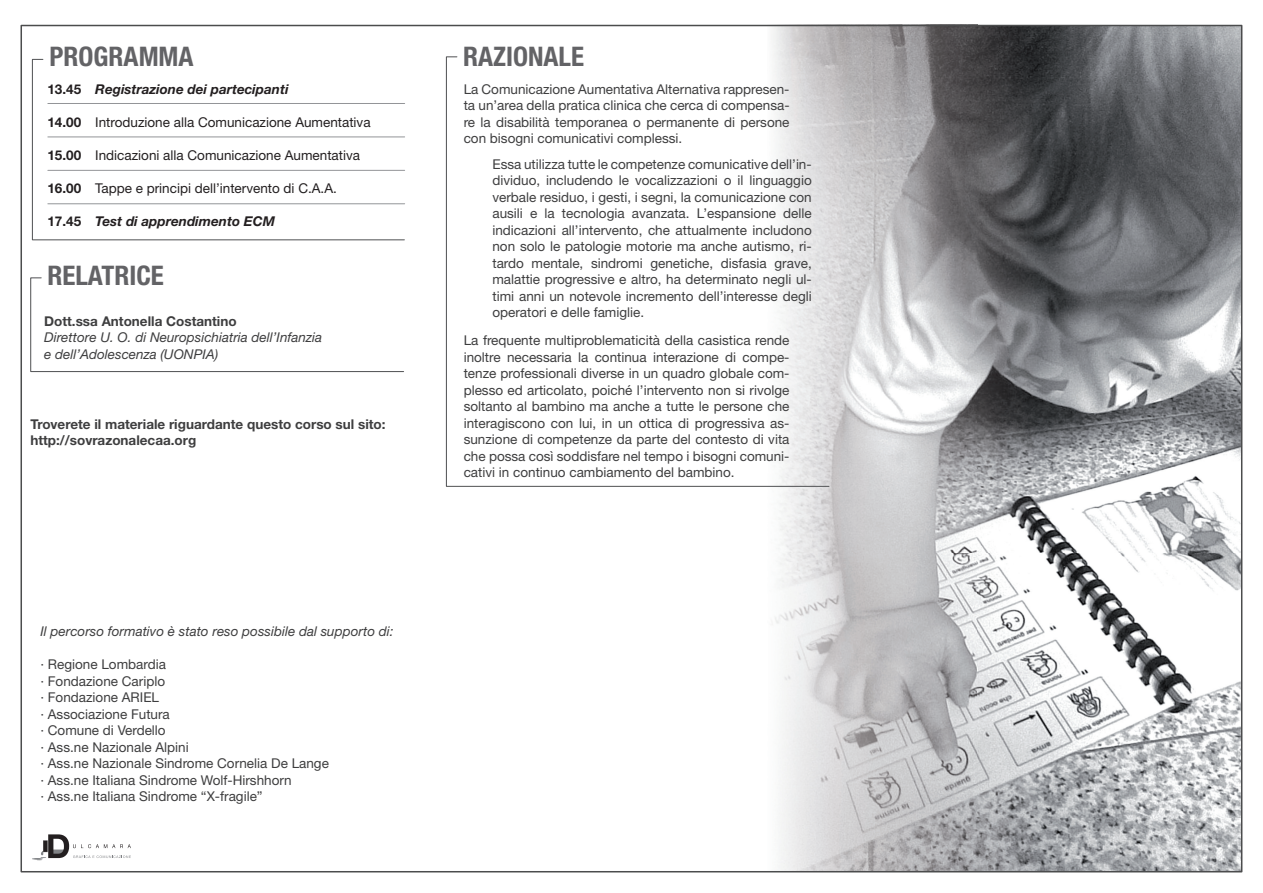
<style>
.page{position:relative;width:1263px;height:893px;background:#fff}
.page>*{position:absolute;margin:0;border:0;box-sizing:border-box;transform-origin:0 0}
.t1{font:700 condensed 27px "Helvetica Neue LT Std";color:#636366}
.t2{font:13.5px/16.5px "Helvetica Neue LT Std";color:#3e3e3f;text-align:justify}
.t3{font:italic 13.5px/16.5px "Helvetica Neue LT Std";color:#3e3e3f}
.t4{font:13.5px "Helvetica Neue LT Std";color:#231f20}
.t5{font:700 13.5px/16.5px "Helvetica Neue LT Std";color:#3e3e3f}
.t6{font:italic 700 13.5px "Helvetica Neue LT Std";color:#231f20}
.t7{font:700 13.5px "Helvetica Neue LT Std";color:#231f20}
</style>
<div class="page">
<img style="left:772px;top:28px;width:467px;height:841px">
<svg style="left:32px;top:834px;width:99px;height:26px"></svg>
<svg style="left:30px;top:277px;width:374px;height:96px"></svg>
<svg style="left:31px;top:58px;width:374px;height:183px"></svg>
<svg style="left:445px;top:56px;width:385px;height:431px"></svg>
<h1 class="t1" style="left:50px;top:40px;width:146px">PROGRAMMA</h1>
<p class="t7" style="left:47px;top:80px;width:35px">13.45</p>
<p class="t7" style="left:47px;top:113px;width:35px">14.00</p>
<p class="t7" style="left:47px;top:146px;width:35px">15.00</p>
<p class="t7" style="left:47px;top:179px;width:35px">16.00</p>
<p class="t7" style="left:47px;top:212px;width:35px">17.45</p>
<p class="t6" style="left:95px;top:80px;width:195px">Registrazione dei partecipanti</p>
<p class="t4" style="left:95px;top:114px;width:277px">Introduzione alla Comunicazione Aumentativa</p>
<p class="t4" style="left:95px;top:147px;width:266px">Indicazioni alla Comunicazione Aumentativa</p>
<p class="t4" style="left:95px;top:180px;width:243px">Tappe e principi dell’intervento di C.A.A.</p>
<p class="t6" style="left:95px;top:212px;width:181px">Test di apprendimento ECM</p>
<h1 class="t1" style="left:47px;top:259px;width:118px">RELATRICE</h1>
<p class="t5" style="left:44px;top:312px;width:194px">Dott.ssa Antonella Costantino</p>
<p class="t3" style="left:44px;top:329px;width:279px">Direttore U. O. di Neuropsichiatria dell’Infanzia e dell’Adolescenza (UONPIA)</p>
<p class="t5" style="left:30px;top:415px;width:357px">Troverete il materiale riguardante questo corso sul sito: http://sovrazonalecaa.org</p>
<p class="t3" style="left:40px;top:623px;width:355px">Il percorso formativo è stato reso possibile dal supporto di:</p>
<p class="t2" style="left:40px;top:656px;width:290px;text-align:left">∙ Regione Lombardia<br>∙ Fondazione Cariplo<br>∙ Fondazione ARIEL<br>∙ Associazione Futura<br>∙ Comune di Verdello<br>∙ Ass.ne Nazionale Alpini<br>∙ Ass.ne Nazionale Sindrome Cornelia De Lange ∙ Ass.ne Italiana Sindrome Wolf-Hirshhorn<br>∙ Ass.ne Italiana Sindrome “X-fragile”</p>
<h1 class="t1" style="left:463px;top:40px;width:122px">RAZIONALE</h1>
<p class="t2" style="left:464px;top:80px;width:327px">La Comunicazione Aumentativa Alternativa rappresen&shy;ta un’area della pratica clinica che cerca di compensa&shy;re la disabilità temporanea o permanente di persone con bisogni comunicativi complessi.</p>
<p class="t2" style="left:492px;top:156px;width:321px">Essa utilizza tutte le competenze comunicative dell’in&shy;dividuo, includendo le vocalizzazioni o il linguaggio verbale residuo, i gesti, i segni, la comunicazione con ausili e la tecnologia avanzata. L’espansione delle indicazioni all’intervento, che attualmente includono non solo le patologie motorie ma anche autismo, ri&shy;tardo mentale, sindromi genetiche, disfasia grave, malattie progressive e altro, ha determinato negli ul&shy;timi anni un notevole incremento dell’interesse degli operatori e delle famiglie.</p>
<p class="t2" style="left:464px;top:332px;width:327px">La frequente multiproblematicità della casistica rende inoltre necessaria la continua interazione di compe&shy;tenze professionali diverse in un quadro globale com&shy;plesso ed articolato, poiché l’intervento non si rivolge soltanto al bambino ma anche a tutte le persone che interagiscono con lui, in un ottica di progressiva as&shy;sunzione di competenze da parte del contesto di vita che possa così soddisfare nel tempo i bisogni comuni&shy;cativi in continuo cambiamento del bambino.</p>
</div>
